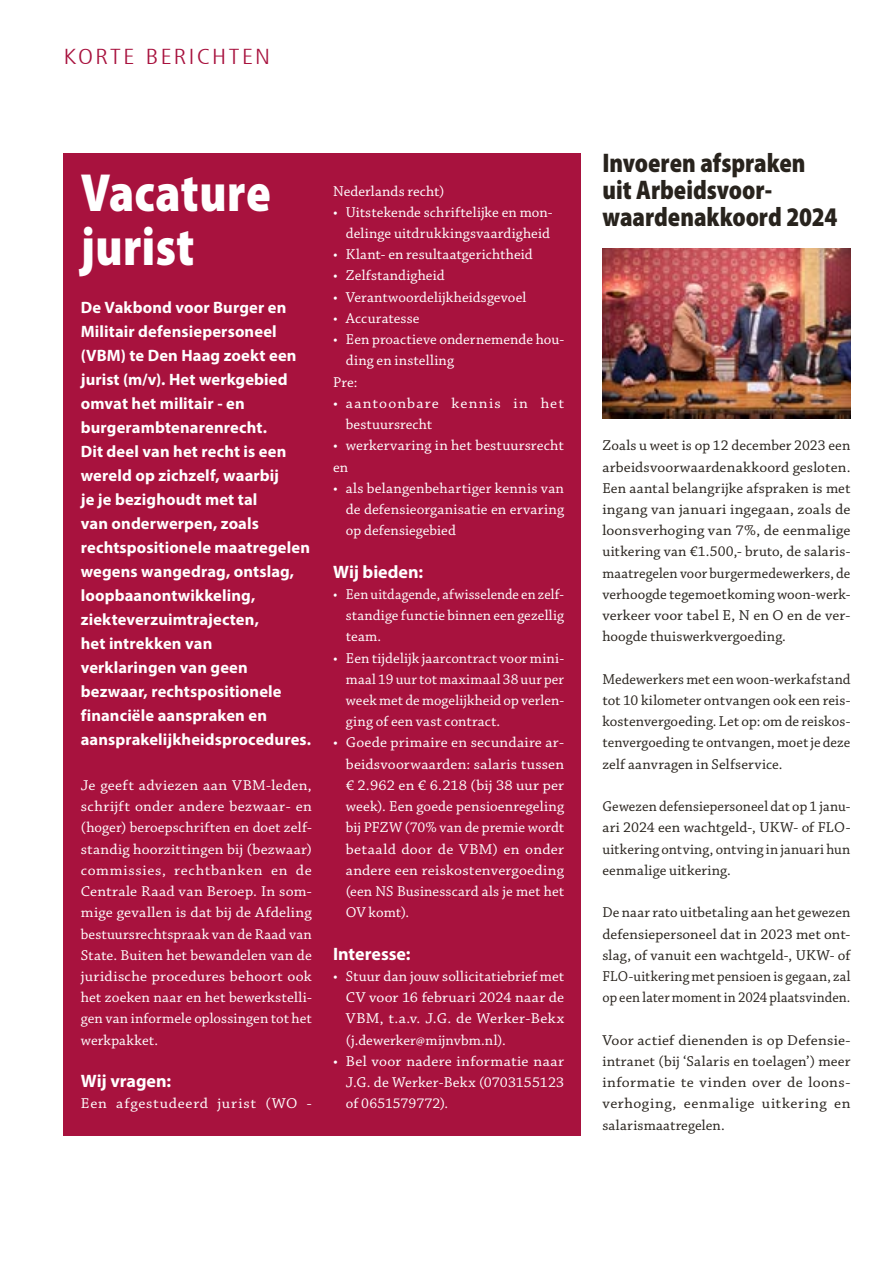
<style>
.page{position:relative;width:893px;height:1263px;background:#fff}
.page>*{position:absolute;margin:0;border:0;box-sizing:border-box;transform-origin:0 0}
.t1{font:900 semi-condensed 54px/54px "Myriad Pro";letter-spacing:.01em;color:#fff;scale:.9 1}
.t2{font:900 semi-condensed 27px/27px "Myriad Pro";color:#28231d;scale:.9 1}
.t3{font:300 condensed 21.6px "Frutiger 47";letter-spacing:.09em;color:#a8123e;scale:1.17 1}
.t4{font:700 18px "Myriad Pro";color:#fff}
.t5{font:700 16.5px/24px "Myriad Pro";letter-spacing:.005em;color:#fff}
.t6{font:15px/21.3px "Chaparral Pro";letter-spacing:.01em;color:#28231d;text-align:justify}
.t7{font:15px/21.1px "Chaparral Pro";letter-spacing:.01em;color:#fff;text-align:justify}
.t8{font:15px/21.1px "Chaparral Pro";letter-spacing:.01em;color:#fff;text-align:justify;scale:1.05 1}
.t9{font:15px/21.1px "Chaparral Pro";letter-spacing:.01em;color:#fff;text-align:justify;scale:1.04 1}
.t10{font:15px/21.1px "Chaparral Pro";letter-spacing:.01em;color:#28231d;text-align:justify;scale:1.05 1}
.t11{font:15px/21.3px "Chaparral Pro";letter-spacing:.01em;color:#fff;text-align:justify;scale:.95 1}
.t12{font:15px/21.1px "Chaparral Pro";letter-spacing:.065em;color:#fff;scale:1.05 1}
.t13{font:15px "Chaparral Pro";letter-spacing:.05em;color:#fff;scale:1.05 1}
</style>
<div class="page">
<div style="left:64px;top:153px;width:517px;height:982px;background:#a8123e"></div>
<img style="left:602px;top:249px;width:248px;height:169px">
<h3 class="t3" style="left:64px;top:45px;width:178px">KORTE BERICHTEN</h3>
<h1 class="t1" style="left:81px;top:166px;width:213px">Vacature jurist</h1>
<p class="t5" style="left:81px;top:294px;width:232px">De Vakbond voor Burger en<br>Militair defensiepersoneel (VBM) te Den Haag zoekt een jurist (m/v). Het werkgebied omvat het militair - en burgerambtenarenrecht.<br>Dit deel van het recht is een wereld op zichzelf, waarbij<br>je je bezighoudt met tal<br>van onderwerpen, zoals rechtspositionele maatregelen wegens wangedrag, ontslag, loopbaanontwikkeling, ziekteverzuimtrajecten,<br>het intrekken van verklaringen van geen bezwaar, rechtspositionele financiële aanspraken en aansprakelijkheidsprocedures.</p>
<p class="t8" style="left:81px;top:775px;width:222px">Je geeft adviezen aan VBM-leden, schrijft onder andere bezwaar- en (hoger) beroepschriften en doet zelf&shy;standig hoorzittingen bij (bezwaar) commissies, rechtbanken en de Centrale Raad van Beroep. In som&shy;mige gevallen is dat bij de Afdeling bestuursrechtspraak van de Raad van State. Buiten het bewandelen van de juridische procedures behoort ook het zoeken naar en het bewerkstelli&shy;gen van informele oplossingen tot het werkpakket.</p>
<p class="t4" style="left:81px;top:1069px;width:92px">Wij vragen:</p>
<p class="t13" style="left:81px;top:1095px;width:222px">Een afgestudeerd jurist (WO -</p>
<p class="t7" style="left:333px;top:181px;width:113px">Nederlands recht)</p>
<p class="t7" style="left:333px;top:202px;width:221px;text-align:right">• Uitstekende schriftelijke en mon&shy;delinge uitdrukkingsvaardigheid</p>
<p class="t7" style="left:333px;top:244px;width:201px">• Klant- en resultaatgerichtheid</p>
<p class="t7" style="left:333px;top:266px;width:113px">• Zelfstandigheid</p>
<p class="t7" style="left:333px;top:287px;width:195px">• Verantwoordelijkheidsgevoel</p>
<p class="t7" style="left:333px;top:308px;width:88px">• Accuratesse</p>
<p class="t7" style="left:333px;top:329px;width:233px">• Een proactieve ondernemende hou-</p>
<p class="t7" style="left:346px;top:351px;width:110px">ding en instelling</p>
<p class="t7" style="left:333px;top:372px;width:26px">Pre:</p>
<p class="t12" style="left:346px;top:393px;width:209px;text-indent:-13px">• aantoonbare kennis in het bestuursrecht</p>
<p class="t7" style="left:333px;top:435px;width:232px">• werkervaring in het bestuursrecht en</p>
<p class="t7" style="left:346px;top:478px;width:220px;text-indent:-13px">• als belangenbehartiger kennis van de defensieorganisatie en ervaring op defensiegebied</p>
<p class="t4" style="left:333px;top:560px;width:92px">Wij bieden:</p>
<p class="t11" style="left:346px;top:584px;width:231px;text-indent:-13px">• Een uitdagende, afwisselende en zelf&shy;standige functie binnen een gezellig team.</p>
<p class="t7" style="left:346px;top:648px;width:220px;text-indent:-13px">• Een tijdelijk jaarcontract voor mini&shy;maal 19 uur tot maximaal 38 uur per week met de mogelijkheid op verlen&shy;ging of een vast contract.</p>
<p class="t9" style="left:346px;top:733px;width:211px;text-indent:-13px">• Goede primaire en secundaire ar&shy;beidsvoorwaarden: salaris tussen € 2.962 en € 6.218 (bij 38 uur per week). Een goede pensioenregeling bij PFZW (70% van de premie wordt betaald door de VBM) en onder andere een reiskostenvergoeding (een NS Businesscard als je met het OV komt).</p>
<p class="t4" style="left:333px;top:942px;width:79px">Interesse:</p>
<p class="t7" style="left:346px;top:966px;width:220px;text-indent:-13px">• Stuur dan jouw sollicitatiebrief met CV voor 16 februari 2024 naar de VBM, t.a.v. J.G. de Werker-Bekx (j.dewerker@mijnvbm.nl).</p>
<p class="t8" style="left:346px;top:1051px;width:209px;text-indent:-13px">• Bel voor nadere informatie naar J.G. de Werker-Bekx (0703155123 of 0651579772).</p>
<h2 class="t2" style="left:602px;top:150px;width:263px">Invoeren afspraken uit Arbeidsvoor&shy;waardenakkoord 2024</h2>
<p class="t6" style="left:602px;top:435px;width:250px">Zoals u weet is op 12 december 2023 een arbeidsvoorwaardenakkoord gesloten.<br>Een aantal belangrijke afspraken is met ingang van januari ingegaan, zoals de loonsverhoging van 7%, de eenmalige uitkering van €1.500,- bruto, de salaris&shy;maatregelen voor burgermedewerkers, de verhoogde tegemoetkoming woon-werk&shy;verkeer voor tabel E, N en O en de ver&shy;hoogde thuiswerkvergoeding.</p>
<p class="t6" style="left:602px;top:669px;width:250px">Medewerkers met een woon-werkafstand tot 10 kilometer ontvangen ook een reis&shy;kostenvergoeding. Let op: om de reiskos&shy;tenvergoeding te ontvangen, moet je deze zelf aanvragen in Selfservice.</p>
<p class="t6" style="left:602px;top:796px;width:250px">Gewezen defensiepersoneel dat op 1 janu&shy;ari 2024 een wachtgeld-, UKW- of FLO&shy;uitkering ontving, ontving in januari hun eenmalige uitkering.</p>
<p class="t6" style="left:602px;top:902px;width:250px">De naar rato uitbetaling aan het gewezen defensiepersoneel dat in 2023 met ont&shy;slag, of vanuit een wachtgeld-, UKW- of FLO-uitkering met pensioen is gegaan, zal op een later moment in 2024 plaatsvinden.</p>
<p class="t10" style="left:602px;top:1030px;width:238px">Voor actief dienenden is op Defensie&shy;intranet (bij ‘Salaris en toelagen’) meer informatie te vinden over de loons&shy;verhoging, eenmalige uitkering en salarismaatregelen.</p>
</div>
